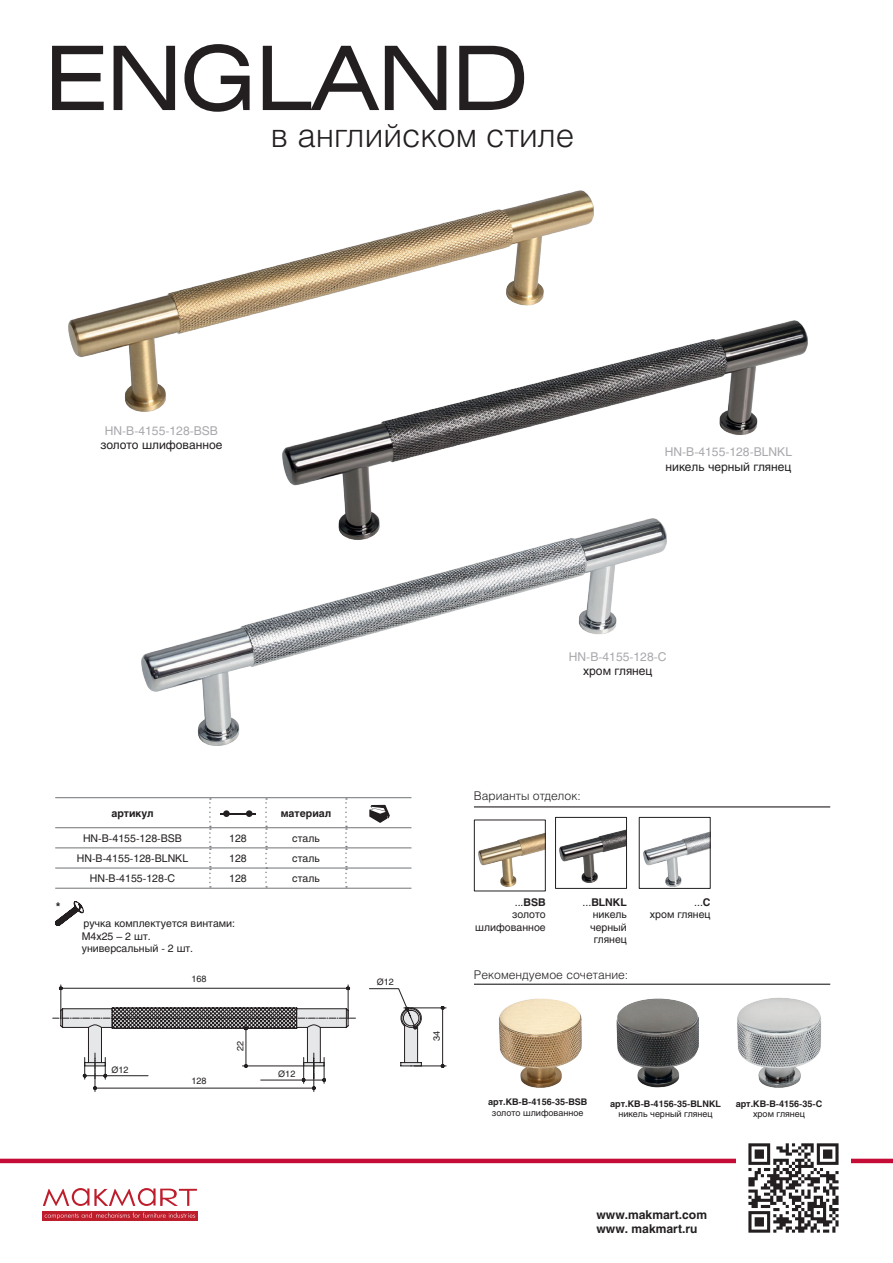
<style>
.page{position:relative;width:893px;height:1263px;background:#fff}
.page>*{position:absolute;margin:0;border:0;box-sizing:border-box;transform-origin:0 0}
.t1{font:88.5px "Helios Ext";letter-spacing:-.02em;color:#231f20}
.articul{font:300 33px "Helios";color:#231f20}
.articul-2{font:12px "Helios";color:#a8a9ad}
.t2{font:12px "Helios";color:#231f20}
.articul-3{font:300 12px "Helios";color:#231f20}
.t3{font:700 12px/14.4px "Helios";color:#231f20}
.t4{font:10.5px/12.6px "Helios";color:#231f20;text-align:center}
.артикул_в_таблице{font:700 10.5px "Helios";color:#231f20}
.схемы{font:9px "Helios";color:#231f20}
.articul-4{font:700 9px "Helios";color:#231f20}
.s1{font-family:"Arial"}
.s2{font-weight:700}
.s3{font-weight:400}
</style>
<div class="page">
<div style="left:42px;top:1211px;width:156px;height:10px;background:#be1d2c"></div>
<svg style="left:45px;top:1212px;width:150px;height:7px"></svg>
<svg style="left:43px;top:1188px;width:154px;height:18px"></svg>
<hr style="left:0;top:1159px;width:893px;height:4px;background:#c40c37">
<img style="left:737px;top:1143px;width:113px;height:90px">
<img style="left:478px;top:833px;width:66px;height:53px">
<div style="left:474px;top:820px;width:72px;height:71px;border:1px solid #231f20"></div>
<svg style="left:55px;top:901px;width:28px;height:25px"></svg>
<hr style="left:474px;top:806px;width:356px;height:1px;background:#231f20">
<hr style="left:55px;top:797px;width:155px;height:1px;background:#808285">
<hr style="left:55px;top:827px;width:155px;height:1px;background:#808285">
<hr style="left:210px;top:797px;width:56px;height:1px;background:#808285">
<hr style="left:266px;top:797px;width:80px;height:1px;background:#808285">
<hr style="left:210px;top:827px;width:56px;height:1px;background:#808285">
<hr style="left:266px;top:827px;width:80px;height:1px;background:#808285">
<hr style="left:346px;top:797px;width:65px;height:1px;background:#808285">
<hr style="left:346px;top:827px;width:65px;height:1px;background:#808285">
<hr style="left:267px;top:867px;width:79px;height:2px;background:#808285">
<svg style="left:345px;top:798px;width:2px;height:90px"></svg>
<hr style="left:346px;top:867px;width:65px;height:2px;background:#808285">
<hr style="left:346px;top:847px;width:65px;height:1px;background:#808285">
<hr style="left:346px;top:888px;width:65px;height:1px;background:#808285">
<hr style="left:266px;top:847px;width:80px;height:1px;background:#808285">
<hr style="left:266px;top:888px;width:80px;height:1px;background:#808285">
<hr style="left:55px;top:867px;width:155px;height:2px;background:#808285">
<hr style="left:210px;top:867px;width:55px;height:2px;background:#808285">
<hr style="left:55px;top:847px;width:155px;height:1px;background:#808285">
<hr style="left:55px;top:888px;width:155px;height:1px;background:#808285">
<svg style="left:209px;top:798px;width:2px;height:90px"></svg>
<hr style="left:210px;top:847px;width:56px;height:1px;background:#808285">
<hr style="left:210px;top:888px;width:56px;height:1px;background:#808285">
<svg style="left:265px;top:798px;width:2px;height:90px"></svg>
<div style="left:246px;top:810px;width:7px;height:7px;background:#231f20;border-radius:50%"></div>
<div style="left:223px;top:810px;width:7px;height:7px;background:#231f20;border-radius:50%"></div>
<hr style="left:221px;top:813px;width:35px;height:1px;background:#231f20">
<svg style="left:369px;top:805px;width:21px;height:18px"></svg>
<hr style="left:404px;top:1008px;width:42px;height:1px;background:#231f20">
<hr style="left:414px;top:1066px;width:32px;height:1px;background:#231f20">
<hr style="left:442px;top:1008px;width:1px;height:58px;background:#231f20">
<svg style="left:440px;top:1006px;width:6px;height:5px"></svg>
<svg style="left:440px;top:1063px;width:5px;height:5px"></svg>
<svg style="left:53px;top:985px;width:369px;height:106px"></svg>
<img style="left:68px;top:191px;width:525px;height:221px">
<img style="left:283px;top:320px;width:525px;height:199px">
<img style="left:142px;top:519px;width:525px;height:227px">
<img style="left:559px;top:830px;width:66px;height:53px">
<div style="left:555px;top:817px;width:72px;height:72px;border:1px solid #231f20"></div>
<img style="left:643px;top:832px;width:66px;height:54px">
<div style="left:639px;top:817px;width:72px;height:72px;border:1px solid #231f20"></div>
<hr style="left:474px;top:984px;width:356px;height:1px;background:#231f20">
<img style="left:617px;top:998px;width:81px;height:89px">
<img style="left:499px;top:999px;width:82px;height:88px">
<img style="left:737px;top:997px;width:84px;height:90px">
<p class="t1" style="left:45px;top:25px;width:485px">ENGLAND</p>
<p class="articul" style="left:271px;top:115px;width:305px">в английском стиле</p>
<p class="articul-2" style="left:105px;top:424px;width:115px">HN-B-4155-128-BSB</p>
<p class="t2" style="left:100px;top:438px;width:124px">золото шлифованное</p>
<p class="articul-2" style="left:665px;top:445px;width:129px">HN-B-4155-128-BLNKL</p>
<p class="t2" style="left:666px;top:459px;width:127px">никель черный глянец</p>
<p class="articul-2" style="left:569px;top:649px;width:99px">HN-B-4155-128-C</p>
<p class="t2" style="left:583px;top:663px;width:71px">хром глянец</p>
<p class="articul-3" style="left:474px;top:788px;width:108px">Варианты отделок:</p>
<p class="t3" style="left:56px;top:899px;width:6px">*</p>
<p class="артикул_в_таблице" style="left:111px;top:807px;width:44px">артикул</p>
<p class="артикул_в_таблице" style="left:281px;top:807px;width:52px">материал</p>
<p class="t4" style="left:83px;top:832px;width:101px">HN-B-4155-128-BSB</p>
<p class="t4" style="left:229px;top:832px;width:19px">128</p>
<p class="t4" style="left:292px;top:832px;width:29px">сталь</p>
<p class="t4" style="left:77px;top:852px;width:113px">HN-B-4155-128-BLNKL</p>
<p class="t4" style="left:229px;top:852px;width:19px">128</p>
<p class="t4" style="left:292px;top:852px;width:29px">сталь</p>
<p class="t4" style="left:90px;top:872px;width:87px">HN-B-4155-128-C</p>
<p class="t4" style="left:229px;top:872px;width:19px">128</p>
<p class="t4" style="left:292px;top:872px;width:29px">сталь</p>
<p class="t4" style="left:83px;top:917px;width:153px">ручка комплектуется винтами:</p>
<p class="t4" style="left:82px;top:930px;width:71px">М4х25 – 2 шт.</p>
<p class="t4" style="left:82px;top:942px;width:113px">универсальный - 2 шт.</p>
<p class="схемы" style="left:191px;top:973px;width:17px">168</p>
<p class="схемы" style="left:377px;top:976px;width:19px"><span class="s1">Ø</span>12</p>
<p class="схемы" style="left:111px;top:1065px;width:19px"><span class="s1">Ø</span>12</p>
<p class="схемы" style="left:191px;top:1075px;width:17px">128</p>
<p class="схемы" style="left:235px;top:1051px;width:12px;rotate:-90deg">22</p>
<p class="схемы" style="left:278px;top:1068px;width:19px"><span class="s1">Ø</span>12</p>
<p class="схемы" style="left:431px;top:1041px;width:12px;rotate:-90deg">34</p>
<p class="t4" style="left:515px;top:895px;width:32px">...<span class="s2">BSB</span></p>
<p class="t4" style="left:475px;top:908px;width:72px;text-align:right">золото шлифованное</p>
<p class="артикул_в_таблице" style="left:582px;top:896px;width:46px"><span class="s3">...</span>BLNKL</p>
<p class="t4" style="left:590px;top:908px;width:38px">никель черный глянец</p>
<p class="articul-3" style="left:474px;top:967px;width:156px">Рекомендуемое сочетание:</p>
<p class="t4" style="left:694px;top:895px;width:18px">...<span class="s2">C</span></p>
<p class="t4" style="left:650px;top:908px;width:62px">хром глянец</p>
<p class="articul-4" style="left:488px;top:1096px;width:101px">арт.KB-B-4156-35-BSB</p>
<p class="схемы" style="left:492px;top:1107px;width:93px">золото шлифованное</p>
<p class="articul-4" style="left:610px;top:1098px;width:112px">арт.KB-B-4156-35-BLNKL</p>
<p class="схемы" style="left:618px;top:1109px;width:96px">никель черный глянец</p>
<p class="articul-4" style="left:736px;top:1098px;width:88px">арт.KB-B-4156-35-C</p>
<p class="схемы" style="left:753px;top:1109px;width:53px">хром глянец</p>
<p class="t3" style="left:596px;top:1207px;width:112px">www.makmart.com www. makmart.ru</p>
</div>
